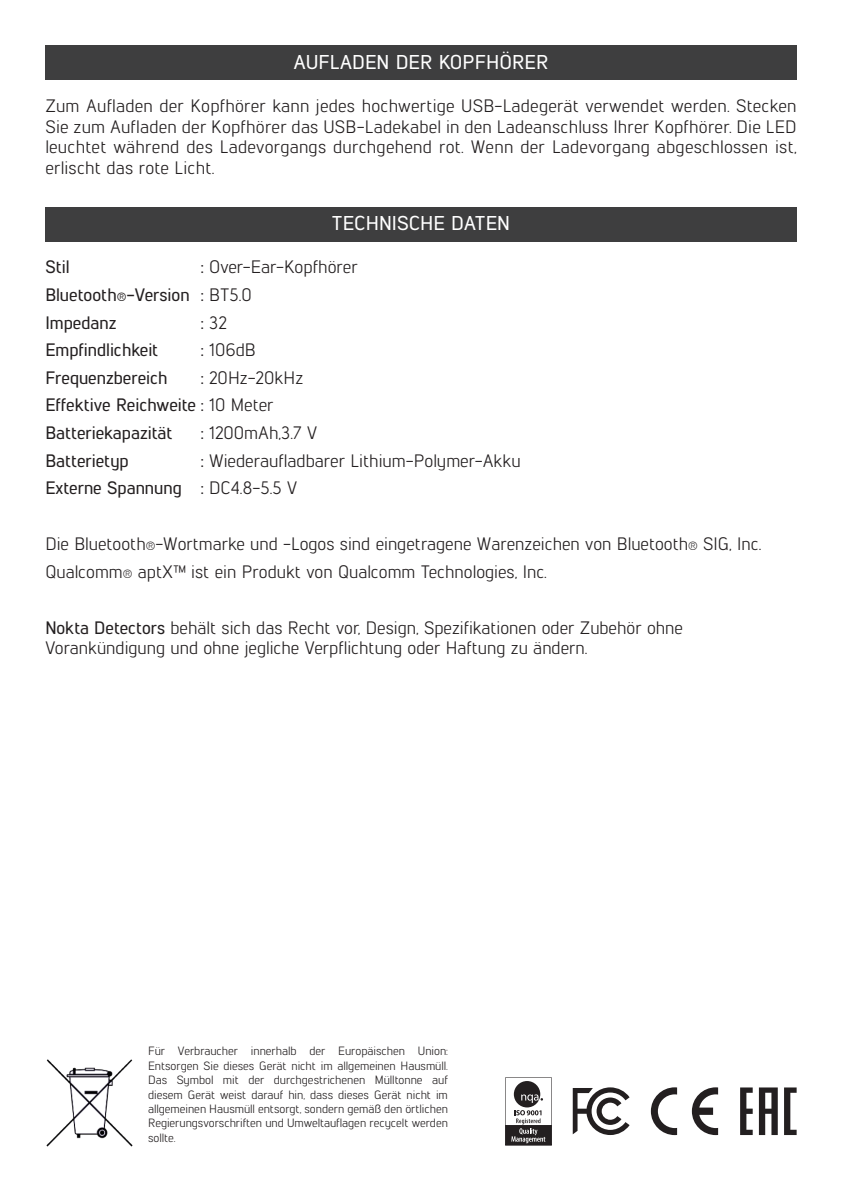
<style>
.page{position:relative;width:842px;height:1191px;background:#fff}
.page>*{position:absolute;margin:0;border:0;box-sizing:border-box;transform-origin:0 0}
.t1{font:500 20px "Lintel";color:#fff}
.t2{font:18px/20.6px "Lintel";color:#231f20}
.t3{font:500 18px/27.6px "Lintel";color:#231f20}
.t4{font:12px/14.4px "Lintel";letter-spacing:-.005em;color:#231f20;text-align:justify}
.s1{font-weight:400}
.s2{font-size:12px}
.s3{font-weight:500}
</style>
<div class="page">
<div style="left:45px;top:45px;width:752px;height:35px;background:#3e3e3f"></div>
<div style="left:45px;top:207px;width:752px;height:35px;background:#3e3e3f"></div>
<div style="left:505px;top:1125px;width:47px;height:20px;background:#231f20"></div>
<svg style="left:505px;top:1077px;width:47px;height:66px"></svg>
<svg style="left:651px;top:1087px;width:26px;height:48px"></svg>
<svg style="left:692px;top:1087px;width:26px;height:48px"></svg>
<svg style="left:573px;top:1087px;width:57px;height:48px"></svg>
<svg style="left:740px;top:1087px;width:13px;height:48px"></svg>
<svg style="left:784px;top:1087px;width:13px;height:48px"></svg>
<svg style="left:759px;top:1087px;width:19px;height:48px"></svg>
<img style="left:46px;top:1059px;width:87px;height:87px">
<p class="t1" style="left:293px;top:48px;width:257px">AUFLADEN DER KOPFHÖRER</p>
<p class="t2" style="left:45px;top:94px;width:753px;text-align:justify">Zum Aufladen der Kopfhörer kann jedes hochwertige USB-Ladegerät verwendet werden. Stecken Sie zum Aufladen der Kopfhörer das USB-Ladekabel in den Ladeanschluss Ihrer Kopfhörer. Die LED leuchtet während des Ladevorgangs durchgehend rot. Wenn der Ladevorgang abgeschlossen ist, erlischt das rote Licht.</p>
<p class="t1" style="left:332px;top:209px;width:180px">TECHNISCHE DATEN</p>
<p class="t3" style="left:45px;top:252px;width:314px;text-indent:155px">: <span class="s1">Over-Ear-Kopfhörer<br></span>Bluetooth<span class="s2">®</span>-Version : <span class="s1">BT5.0<br></span>Impedanz</p>
<p class="t3" style="left:45px;top:252px;width:26px">Stil</p>
<p class="t2" style="left:201px;top:311px;width:43px"><span class="s3">:</span> 32Ω</p>
<p class="t3" style="left:45px;top:335px;width:115px">Empfindlichkeit</p>
<p class="t2" style="left:201px;top:338px;width:57px"><span class="s3">:</span> 106dB</p>
<p class="t3" style="left:45px;top:363px;width:124px">Frequenzbereich</p>
<p class="t3" style="left:45px;top:363px;width:259px;text-indent:155px">: <span class="s1">20Hz-20kHz<br></span>Effektive Reichweite : <span class="s1">10 Meter<br></span>Batteriekapazität</p>
<p class="t2" style="left:201px;top:421px;width:118px"><span class="s3">:</span> 1200mAh,3.7 V</p>
<p class="t2" style="left:45px;top:445px;width:477px;line-height:27.6px;text-indent:155px"><span class="s3">:</span> Wiederaufladbarer Lithium-Polymer-Akku<br><span class="s3">Externe Spannung :</span> DC4.8-5.5 V</p>
<p class="t2" style="left:45px;top:528px;width:717px;line-height:28px">Die Bluetooth<span class="s2">®</span>-Wortmarke und -Logos sind eingetragene Warenzeichen von Bluetooth<span class="s2">®</span> SIG, Inc.<br>Qualcomm<span class="s2">®</span> aptX™ ist ein Produkt von Qualcomm Technologies, Inc.</p>
<p class="t2" style="left:45px;top:616px;width:639px;line-height:20px"><span class="s3">Nokta Detectors</span> behält sich das Recht vor, Design, Spezifikationen oder Zubehör ohne<br>Vorankündigung und ohne jegliche Verpflichtung oder Haftung zu ändern.</p>
<p class="t3" style="left:45px;top:445px;width:85px">Batterietyp</p>
<p class="t4" style="left:148px;top:1043px;width:301px">Für Verbraucher innerhalb der Europäischen Union:<br>Entsorgen Sie dieses Gerät nicht im allgemeinen Hausmüll.<br>Das Symbol mit der durchgestrichenen Mülltonne auf diesem Gerät weist darauf hin, dass dieses Gerät nicht im allgemeinen Hausmüll entsorgt, sondern gemäß den örtlichen Regierungsvorschriften und Umweltauflagen recycelt werden sollte.</p>
</div>
